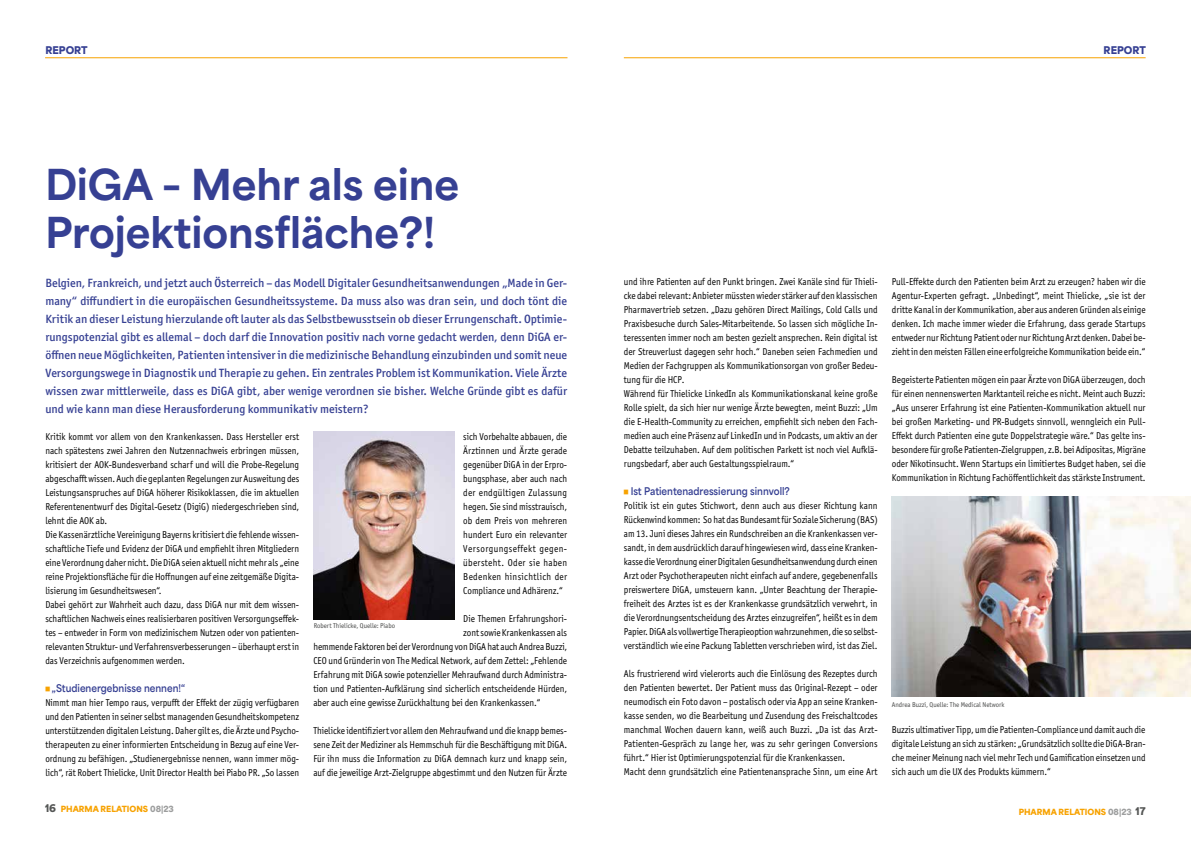
<style>
.page{position:relative;width:1191px;height:842px;background:#fff}
.page>*{position:absolute;margin:0;border:0;box-sizing:border-box;transform-origin:0 0}
.t1{font:800 40px/48px "Area Normal";color:#364093}
.t2{font:500 12px/18px "Officina Sans ITC Pro";color:#364093;text-align:justify}
.t3{font:10px/14px "Officina Sans ITC Pro";color:#000;text-align:justify;scale:.91 1}
.t4{font:10px/14px "Officina Sans ITC Pro";color:#000;text-align:justify;scale:.9 1}
.t5{font:700 10px "Area Normal";color:#364093;scale:.91 1}
.t6{font:900 10px "Area Normal";color:#364093}
.t7{font:900 8px "Area Normal";color:#f7a200}
.t8{font:7px "Officina Sans ITC Pro";color:#474847;scale:.96 1}
.s1{color:#f7a200}
.s2{font-size:10px;color:#555756}
.s3{color:#9d9e9e}
</style>
<div class="page">
<hr style="left:624px;top:57px;width:521px;height:1px;background:#f7a200">
<hr style="left:45px;top:57px;width:522px;height:1px;background:#f7a200">
<img style="left:891px;top:496px;width:300px;height:201px">
<img style="left:313px;top:432px;width:142px;height:187px">
<p class="t6" style="left:45px;top:41px;width:44px">REPORT</p>
<p class="t6" style="left:1103px;top:41px;width:44px">REPORT</p>
<h1 class="t1" style="left:45px;top:156px;width:415px">DiGA – Mehr als eine<br>Projektionsfläche?!</h1>
<p class="t2" style="left:45px;top:273px;width:523px">Belgien, Frankreich, und jetzt auch Österreich – das Modell Digitaler Gesundheitsanwendungen „Made in Ger&shy;many“ diffundiert in die europäischen Gesundheitssysteme. Da muss also was dran sein, und doch tönt die Kritik an dieser Leistung hierzulande oft lauter als das Selbstbewusstsein ob dieser Errungenschaft. Optimie&shy;rungspotenzial gibt es allemal – doch darf die Innovation positiv nach vorne gedacht werden, denn DiGA er&shy;öffnen neue Möglichkeiten, Patienten intensiver in die medizinische Behandlung einzubinden und somit neue Versorgungswege in Diagnostik und Therapie zu gehen. Ein zentrales Problem ist Kommunikation. Viele Ärzte wissen zwar mittlerweile, dass es DiGA gibt, aber wenige verordnen sie bisher. Welche Gründe gibt es dafür und wie kann man diese Herausforderung kommunikativ meistern?</p>
<p class="t3" style="left:45px;top:429px;width:280px;text-align:left">Kritik kommt vor allem von den Krankenkassen. Dass Hersteller erst nach spätestens zwei Jahren den Nutzennachweis erbringen müssen, kritisiert der AOK-Bundesverband scharf und will die Probe-Regelung abgeschafft wissen. Auch die geplanten Regelungen zur Ausweitung des Leistungsanspruches auf DiGA höherer Risikoklassen, die im aktuellen Referentenentwurf des Digital-Gesetz (DigiG) niedergeschrieben sind, lehnt die AOK ab.<br>Die Kassenärztliche Vereinigung Bayerns kritisiert die fehlende wissen&shy;schaftliche Tiefe und Evidenz der DiGA und empfiehlt ihren Mitgliedern eine Verordnung daher nicht. Die DiGA seien aktuell nicht mehr als „eine reine Projektionsfläche für die Hoffnungen auf eine zeitgemäße Digita&shy;lisierung im Gesundheitswesen“.<br>Dabei gehört zur Wahrheit auch dazu, dass DiGA nur mit dem wissen&shy;schaftlichen Nachweis eines realisierbaren positiven Versorgungseffek&shy;tes – entweder in Form von medizinischem Nutzen oder von patienten&shy;relevanten Struktur- und Verfahrensverbesserungen – überhaupt erst in das Verzeichnis aufgenommen werden.</p>
<p class="t5" style="left:45px;top:679px;width:155px"><span class="s1">■</span> „Studienergebnisse nennen!“</p>
<p class="t3" style="left:45px;top:695px;width:280px">Nimmt man hier Tempo raus, verpufft der Effekt der zügig verfügbaren und den Patienten in seiner selbst managenden Gesundheitskompetenz unterstützenden digitalen Leistung. Daher gilt es, die Ärzte und Psycho&shy;therapeuten zu einer informierten Entscheidung in Bezug auf eine Ver&shy;ordnung zu befähigen. „Studienergebnisse nennen, wann immer mög&shy;lich“, rät Robert Thielicke, Unit Director Health bei Piabo PR. „So lassen</p>
<p class="t3" style="left:463px;top:429px;width:116px">sich Vorbehalte abbauen, die Ärztinnen und Ärzte gerade gegenüber DiGA in der Erpro&shy;bungsphase, aber auch nach der endgültigen Zulassung hegen. Sie sind misstrauisch, ob dem Preis von mehreren hundert Euro ein relevanter Versorgungseffekt gegen&shy;übersteht. Oder sie haben Bedenken hinsichtlich der Compliance und Adhärenz.“</p>
<p class="t3" style="left:463px;top:611px;width:116px">Die Themen Erfahrungshori-</p>
<p class="t3" style="left:463px;top:625px;width:116px">zont sowie Krankenkassen als</p>
<p class="t3" style="left:313px;top:639px;width:280px">hemmende Faktoren bei der Verordnung von DiGA hat auch Andrea Buzzi,</p>
<p class="t3" style="left:313px;top:653px;width:280px">CEO und Gründerin von The Medical Network, auf dem Zettel: „Fehlende</p>
<p class="t3" style="left:313px;top:667px;width:280px">Erfahrung mit DiGA sowie potenzieller Mehraufwand durch Administra-</p>
<p class="t3" style="left:313px;top:681px;width:280px">tion und Patienten-Aufklärung sind sicherlich entscheidende Hürden,</p>
<p class="t3" style="left:313px;top:695px;width:251px">aber auch eine gewisse Zurückhaltung bei den Krankenkassen.“</p>
<p class="t3" style="left:313px;top:723px;width:280px">Thielicke identifiziert vor allem den Mehraufwand und die knapp bemes&shy;sene Zeit der Mediziner als Hemmschuh für die Beschäftigung mit DiGA.<br>Für ihn muss die Information zu DiGA demnach kurz und knapp sein, auf die jeweilige Arzt-Zielgruppe abgestimmt und den Nutzen für Ärzte</p>
<p class="t8" style="left:314px;top:622px;width:86px">Robert Thielicke, Quelle: Piabo</p>
<p class="t3" style="left:624px;top:275px;width:280px;text-align:left">und ihre Patienten auf den Punkt bringen. Zwei Kanäle sind für Thieli&shy;cke dabei relevant: Anbieter müssten wieder stärker auf den klassischen Pharmavertrieb setzen. „Dazu gehören Direct Mailings, Cold Calls und Praxisbesuche durch Sales-Mitarbeitende. So lassen sich mögliche In&shy;teressenten immer noch am besten gezielt ansprechen. Rein digital ist der Streuverlust dagegen sehr hoch.“ Daneben seien Fachmedien und Medien der Fachgruppen als Kommunikationsorgan von großer Bedeu&shy;tung für die HCP.<br>Während für Thielicke LinkedIn als Kommunikationskanal keine große Rolle spielt, da sich hier nur wenige Ärzte bewegten, meint Buzzi: „Um die E-Health-Community zu erreichen, empfiehlt sich neben den Fach&shy;medien auch eine Präsenz auf LinkedIn und in Podcasts, um aktiv an der Debatte teilzuhaben. Auf dem politischen Parkett ist noch viel Aufklä&shy;rungsbedarf, aber auch Gestaltungsspielraum.“</p>
<p class="t5" style="left:624px;top:482px;width:184px"><span class="s1">■</span> Ist Patientenadressierung sinnvoll?</p>
<p class="t3" style="left:624px;top:499px;width:280px">Politik ist ein gutes Stichwort, denn auch aus dieser Richtung kann Rückenwind kommen: So hat das Bundesamt für Soziale Sicherung (BAS) am 13. Juni dieses Jahres ein Rundschreiben an die Krankenkassen ver&shy;sandt, in dem ausdrücklich darauf hingewiesen wird, dass eine Kranken&shy;kasse die Verordnung einer Digitalen Gesundheitsanwendung durch einen Arzt oder Psychotherapeuten nicht einfach auf andere, gegebenenfalls preiswertere DiGA, umsteuern kann. „Unter Beachtung der Therapie&shy;freiheit des Arztes ist es der Krankenkasse grundsätzlich verwehrt, in die Verordnungsentscheidung des Arztes einzugreifen“, heißt es in dem Papier. DiGA als vollwertige Therapieoption wahrzunehmen, die so selbst&shy;verständlich wie eine Packung Tabletten verschrieben wird, ist das Ziel.</p>
<p class="t3" style="left:624px;top:667px;width:280px;text-align:left">Als frustrierend wird vielerorts auch die Einlösung des Rezeptes durch den Patienten bewertet. Der Patient muss das Original-Rezept – oder neumodisch ein Foto davon – postalisch oder via App an seine Kranken&shy;kasse senden, wo die Bearbeitung und Zusendung des Freischaltcodes manchmal Wochen dauern kann, weiß auch Buzzi. „Da ist das Arzt-Patienten-Gespräch zu lange her, was zu sehr geringen Conversions führt.“ Hier ist Optimierungspotenzial für die Krankenkassen.<br>Macht denn grundsätzlich eine Patientenansprache Sinn, um eine Art</p>
<p class="t3" style="left:891px;top:275px;width:280px">Pull-Effekte durch den Patienten beim Arzt zu erzeugen? haben wir die Agentur-Experten gefragt. „Unbedingt“, meint Thielicke, „sie ist der dritte Kanal in der Kommunikation, aber aus anderen Gründen als einige denken. Ich mache immer wieder die Erfahrung, dass gerade Startups entweder nur Richtung Patient oder nur Richtung Arzt denken. Dabei be&shy;zieht in den meisten Fällen eine erfolgreiche Kommunikation beide ein.“</p>
<p class="t3" style="left:891px;top:373px;width:280px">Begeisterte Patienten mögen ein paar Ärzte von DiGA überzeugen, doch für einen nennenswerten Marktanteil reiche es nicht. Meint auch Buzzi: „Aus unserer Erfahrung ist eine Patienten-Kommunikation aktuell nur bei großen Marketing- und PR-Budgets sinnvoll, wenngleich ein Pull-Effekt durch Patienten eine gute Doppelstrategie wäre.“ Das gelte ins&shy;besondere für große Patienten-Zielgruppen, z.B. bei Adipositas, Migräne oder Nikotinsucht. Wenn Startups ein limitiertes Budget haben, sei die Kommunikation in Richtung Fachöffentlichkeit das stärkste Instrument.</p>
<p class="t8" style="left:891px;top:700px;width:119px">Andrea Buzzi, Quelle: The Medical Network</p>
<p class="t4" style="left:891px;top:723px;width:283px">Buzzis ultimativer Tipp, um die Patienten-Compliance und damit auch die digitale Leistung an sich zu stärken: „Grundsätzlich sollte die DiGA-Bran&shy;che meiner Meinung nach viel mehr Tech und Gamification einsetzen und sich auch um die UX des Produkts kümmern.“</p>
<p class="t7" style="left:45px;top:802px;width:130px"><span class="s2">16</span> PHARMA RELATIONS <span class="s3">08|23</span></p>
<p class="t7" style="left:1018px;top:804px;width:128px">PHARMA RELATIONS <span class="s3">08|23</span> <span class="s2">17</span></p>
</div>
